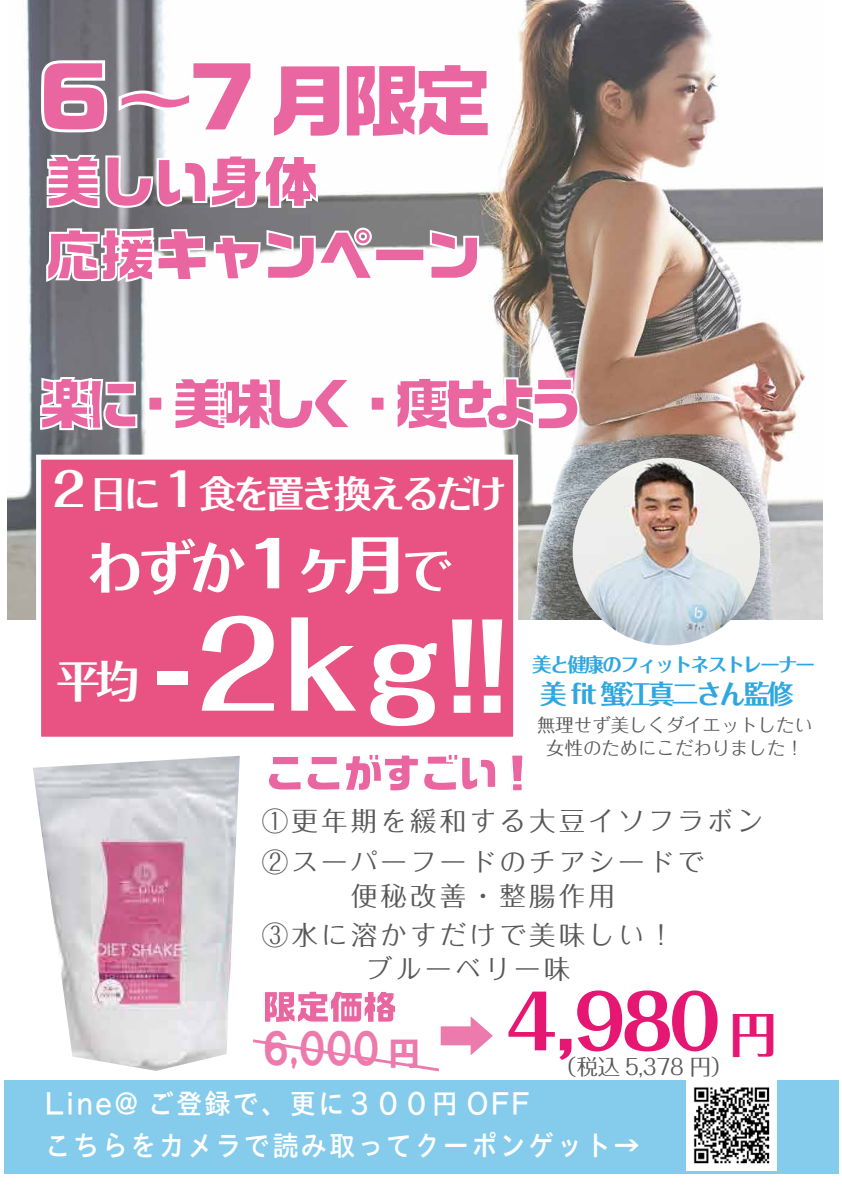
<style>
.page{position:relative;width:842px;height:1191px;background:#fff}
.page>*{position:absolute;margin:0;border:0;box-sizing:border-box;transform-origin:0 0}
.t1{font:700 117.1px "Folk Pro";color:#fff}
.t2{font:79.9px "Ro G San Srf Std UB";color:#ea66a1}
.t3{font:700 73.8px "Folk Pro";color:#e61673}
.t4{font:700 57.3px "Folk Pro";color:#fff}
.t5{font:55.6px/73.4px "Ro G San Srf Std UB";letter-spacing:-.02em;color:#ea66a1}
.t6{font:55.6px "Ro G San Srf Std UB";letter-spacing:-.2em;color:#ea66a1}
.t7{font:700 48.1px "Folk Pro";color:#e61673}
.t8{font:700 44px "Folk Pro";color:#fff}
.t9{font:42.8px "HGP Soei Kakugothic UB";color:#ec7aac}
.t10{font:39.5px "Ro G San Srf Std UB";letter-spacing:-.02em;color:#ea66a1}
.t11{font:700 37.6px "Folk Pro";letter-spacing:-.1em;color:#fff}
.t12{font:34.1px "Ro G San Srf Std UB";color:#ea66a1}
.t13{font:28px/41.6px "TB Go Std DB";letter-spacing:.08em;color:#fff;scale:.94 1}
.t14{font:26.5px/40.9px "Folk Pro";letter-spacing:.12em;color:#595757}
.t15{font:700 26.5px "Folk Pro";letter-spacing:-.1em;color:#2ea7e0}
.t16{font:21.7px "Folk Pro";color:#595757}
.t17{font:700 19.5px "Folk Pro";letter-spacing:-.1em;color:#2ea7e0}
.t18{font:18.4px/22.3px "Folk Pro";color:#595757;text-align:center}
.s1{font-size:46px}
.s2{font-weight:800;font-size:62.7px}
.s3{font-size:50.5px}
.s4{font-size:33px}
</style>
<div class="page">
<img style="left:7px;top:0;width:815px;height:619px">
<img style="left:33px;top:767px;width:206px;height:303px">
<div style="left:4px;top:1080px;width:834px;height:93px;background:#84cbec"></div>
<img style="left:686px;top:1080px;width:91px;height:90px">
<svg style="left:253px;top:1016px;width:240px;height:56px"></svg>
<img style="left:573px;top:458px;width:187px;height:187px;border-radius:94px">
<svg style="left:40px;top:59px;width:69px;height:75px"></svg>
<svg style="left:117px;top:59px;width:138px;height:75px"></svg>
<svg style="left:269px;top:61px;width:223px;height:80px"></svg>
<svg style="left:39px;top:153px;width:541px;height:639px"></svg>
<div style="left:36px;top:454px;width:482px;height:287px;background:#e95383;border:5px solid #fff"></div>
<h2 class="t2" style="left:37px;top:41px;width:457px">6 ～7 月限定</h2>
<h3 class="t5" style="left:45px;top:147px;width:438px">美しい身体<br>応援キャンペーン</h3>
<h3 class="t6" style="left:39px;top:362px;width:546px">楽に・美味しく・痩せよう</h3>
<h3 class="t11" style="left:53px;top:461px;width:455px"><span class="s1">2</span> 日に<span class="s1">１</span>食を置き換えるだけ</h3>
<h3 class="t4" style="left:86px;top:519px;width:367px">わずか<span class="s2">１ヶ月</span><span class="s3">で</span></h3>
<h3 class="t8" style="left:56px;top:644px;width:85px">平均</h3>
<h1 class="t1" style="left:154px;top:566px;width:383px">-2kg‼</h1>
<h3 class="t10" style="left:265px;top:743px;width:273px">ここがすごい！</h3>
<p class="t17" style="left:532px;top:648px;width:284px">美と健康のフィットネストレーナー</p>
<p class="t15" style="left:540px;top:671px;width:255px">美 fit 蟹江真二さん監修</p>
<p class="t18" style="left:537px;top:711px;width:277px">無理せず美しくダイエットしたい女性のためにこだわりました！</p>
<p class="t14" style="left:262px;top:797px;width:503px">①更年期を緩和する大豆イソフラボン<br>②スーパーフードのチアシードで</p>
<p class="t14" style="left:262px;top:872px;width:414px;line-height:39.2px;text-indent:89px">便秘改善・整腸作用<br>③水に溶かすだけで美味しい！</p>
<p class="t14" style="left:366px;top:944px;width:206px">ブルーベリー味</p>
<p class="t12" style="left:262px;top:981px;width:136px">限定価格</p>
<h3 class="t9" style="left:263px;top:1027px;width:160px">6,000 <span class="s4">円</span></h3>
<h3 class="t3" style="left:506px;top:959px;width:215px">4,980</h3>
<p class="t16" style="left:555px;top:1048px;width:180px">（税込 5,378 円）</p>
<p class="t13" style="left:45px;top:1082px;width:634px">Line@ ご登録で、更に３００円 OFF<br>こちらをカメラで読み取ってクーポンゲット→</p>
<h3 class="t7" style="left:729px;top:993px;width:50px">円</h3>
</div>
